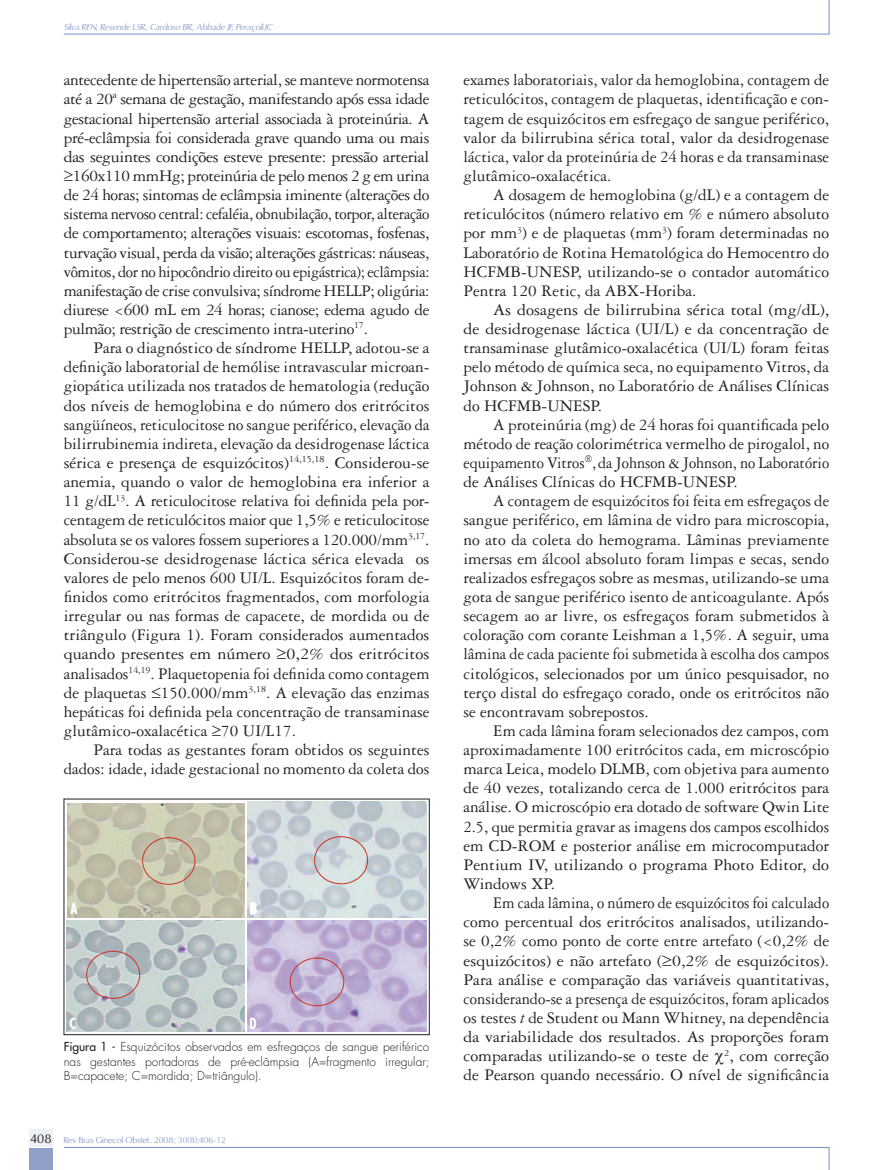
<style>
.page{position:relative;width:893px;height:1170px;background:#fff}
.page>*{position:absolute;margin:0;border:0;box-sizing:border-box;transform-origin:0 0}
._05_0_Texto{font:17.25px/19.2px "Garamond Three";color:#231f20;text-align:justify}
._05_0_Texto-2{font:17.25px/19px "Garamond Three";color:#231f20;text-align:justify;scale:.93 1}
._05_0_Texto-3{font:17.25px/19.2px "Garamond Three";color:#231f20;text-align:justify;scale:1.04 1}
._08_1_Tabela_-_texto{font:700 condensed 15px "Futura";color:#fff;scale:.91 1}
._08_1_Tabela_-_texto-2{font:700 condensed 15px "Futura";color:#fff}
._07_0_Img_-_Legenda{font:300 12px/14.4px "Futura";color:#231f20;text-align:justify}
.t1{font:12px "Omni";color:#231f20}
._14_1_Cabeçalho_nome{font:italic 8.25px "Omni";color:#90a0cd}
.t2{font:8.25px "Omni";color:#90a0cd}
.s1{font-weight:400}
.s2{font-style:italic}
</style>
<div class="page">
<div style="left:29px;top:1148px;width:23px;height:21px;background:#8f9fc9"></div>
<div style="left:29px;top:1129px;width:23px;height:17px;background:#edf0f7"></div>
<svg style="left:63px;top:1147px;width:767px;height:22px"></svg>
<svg style="left:63px;top:0;width:767px;height:35px"></svg>
<img style="left:67px;top:803px;width:177px;height:114px">
<div style="left:142px;top:837px;width:53px;height:47px;border:1px solid #cb3627;border-radius:50%"></div>
<img style="left:247px;top:801px;width:179px;height:116px">
<div style="left:314px;top:836px;width:54px;height:48px;border:1px solid #cb3627;border-radius:50%"></div>
<img style="left:67px;top:920px;width:177px;height:111px">
<div style="left:86px;top:950px;width:54px;height:48px;border:1px solid #cb3627;border-radius:50%"></div>
<img style="left:248px;top:920px;width:178px;height:111px">
<div style="left:290px;top:957px;width:54px;height:49px;border:1px solid #cb3627;border-radius:50%"></div>
<svg style="left:250px;top:901px;width:7px;height:13px"></svg>
<p class="_14_1_Cabeçalho_nome" style="left:64px;top:22px;width:210px">Silva RFN, Resende LSR, Cardoso BR, Abbade JF, Peraçoli JC</p>
<p class="_05_0_Texto" style="left:64px;top:71px;width:367px">antecedente de hipertensão arterial, se manteve normotensa até a 20ª semana de gestação, manifestando após essa idade gestacional hipertensão arterial associada à proteinúria. A pré-eclâmpsia foi considerada grave quando uma ou mais das seguintes condições esteve presente: pressão arterial ≥160x110 mmHg; proteinúria de pelo menos 2 g em urina de 24 horas; sintomas de eclâmpsia iminente (alterações do sistema nervoso central: cefaléia, obnubilação, torpor, alteração de comportamento; alterações visuais: escotomas, fosfenas, turvação visual, perda da visão; alterações gástricas: náuseas, vômitos, dor no hipocôndrio direito ou epigástrica); eclâmpsia: manifestação de crise convulsiva; síndrome HELLP; oligúria: diurese &lt;600 mL em 24 horas; cianose; edema agudo de pulmão; restrição de crescimento intra-uterino<sup>17</sup>.</p>
<p class="_05_0_Texto" style="left:64px;top:338px;width:367px;text-indent:30px">Para o diagnóstico de síndrome HELLP, adotou-se a definição laboratorial de hemólise intravascular microan&shy;giopática utilizada nos tratados de hematologia (redução dos níveis de hemoglobina e do número dos eritrócitos sangüíneos, reticulocitose no sangue periférico, elevação da bilirrubinemia indireta, elevação da desidrogenase láctica sérica e presença de esquizócitos)<sup>14,15,18</sup>. Considerou-se anemia, quando o valor de hemoglobina era inferior a 11 g/dL<sup>13</sup>. A reticulocitose relativa foi definida pela por&shy;centagem de reticulócitos maior que 1,5% e reticulocitose absoluta se os valores fossem superiores a 120.000/mm<sup>3,17</sup>.<br>Considerou-se desidrogenase láctica sérica elevada os valores de pelo menos 600 UI/L. Esquizócitos foram de&shy;finidos como eritrócitos fragmentados, com morfologia irregular ou nas formas de capacete, de mordida ou de triângulo (Figura 1). Foram considerados aumentados quando presentes em número ≥0,2% dos eritrócitos analisados<sup>14,19</sup>. Plaquetopenia foi definida como contagem de plaquetas ≤150.000/mm<sup>3,18</sup>. A elevação das enzimas hepáticas foi definida pela concentração de transaminase glutâmico-oxalacética ≥70 UI/L17.</p>
<p class="_05_0_Texto" style="left:64px;top:740px;width:367px;text-align:right">Para todas as gestantes foram obtidos os seguintes dados: idade, idade gestacional no momento da coleta dos</p>
<p class="_08_1_Tabela_-_texto" style="left:70px;top:899px;width:9px">A</p>
<p class="_08_1_Tabela_-_texto-2" style="left:250px;top:899px;width:9px">B</p>
<p class="_08_1_Tabela_-_texto-2" style="left:69px;top:1013px;width:8px">C</p>
<p class="_08_1_Tabela_-_texto" style="left:249px;top:1014px;width:9px">D</p>
<p class="_07_0_Img_-_Legenda" style="left:64px;top:1039px;width:367px"><span class="s1">Figura 1 -</span> Esquizócitos observados em esfregaços de sangue periférico nas gestantes portadoras de pré-eclâmpsia (A=fragmento irregular; B=capacete; C=mordida; D=triângulo).</p>
<p class="t1" style="left:30px;top:1130px;width:23px">408</p>
<p class="t2" style="left:64px;top:1135px;width:163px">Rev Bras Ginecol Obstet. 2008; 30(8):406-12</p>
<p class="_05_0_Texto" style="left:463px;top:71px;width:367px">exames laboratoriais, valor da hemoglobina, contagem de reticulócitos, contagem de plaquetas, identificação e con&shy;tagem de esquizócitos em esfregaço de sangue periférico, valor da bilirrubina sérica total, valor da desidrogenase láctica, valor da proteinúria de 24 horas e da transaminase glutâmico-oxalacética.</p>
<p class="_05_0_Texto" style="left:463px;top:185px;width:367px;text-indent:30px">A dosagem de hemoglobina (g/dL) e a contagem de reticulócitos (número relativo em % e número absoluto por mm<sup>3</sup>) e de plaquetas (mm<sup>3</sup>) foram determinadas no Laboratório de Rotina Hematológica do Hemocentro do HCFMB-UNESP, utilizando-se o contador automático Pentra 120 Retic, da ABX-Horiba.</p>
<p class="_05_0_Texto-3" style="left:463px;top:300px;width:353px;text-indent:30px">As dosagens de bilirrubina sérica total (mg/dL), de desidrogenase láctica (UI/L) e da concentração de transaminase glutâmico-oxalacética (UI/L) foram feitas pelo método de química seca, no equipamento Vitros, da Johnson &amp; Johnson, no Laboratório de Análises Clínicas do HCFMB-UNESP.</p>
<p class="_05_0_Texto" style="left:463px;top:415px;width:367px;text-indent:30px">A proteinúria (mg) de 24 horas foi quantificada pelo método de reação colorimétrica vermelho de pirogalol, no equipamento Vitros ,da Johnson &amp; Johnson, no Laboratório de Análises Clínicas do HCFMB-UNESP.</p>
<p class="_05_0_Texto" style="left:463px;top:491px;width:367px;text-indent:30px">A contagem de esquizócitos foi feita em esfregaços de sangue periférico, em lâmina de vidro para microscopia, no ato da coleta do hemograma. Lâminas previamente imersas em álcool absoluto foram limpas e secas, sendo realizados esfregaços sobre as mesmas, utilizando-se uma gota de sangue periférico isento de anticoagulante. Após secagem ao ar livre, os esfregaços foram submetidos à coloração com corante Leishman a 1,5%. A seguir, uma lâmina de cada paciente foi submetida à escolha dos campos citológicos, selecionados por um único pesquisador, no terço distal do esfregaço corado, onde os eritrócitos não se encontravam sobrepostos.</p>
<p class="_05_0_Texto" style="left:463px;top:721px;width:367px;text-indent:30px">Em cada lâmina foram selecionados dez campos, com aproximadamente 100 eritrócitos cada, em microscópio marca Leica, modelo DLMB, com objetiva para aumento de 40 vezes, totalizando cerca de 1.000 eritrócitos para análise. O microscópio era dotado de software Qwin Lite 2.5, que permitia gravar as imagens dos campos escolhidos em CD-ROM e posterior análise em microcomputador Pentium IV, utilizando o programa Photo Editor, do Windows XP.</p>
<p class="_05_0_Texto-2" style="left:463px;top:893px;width:395px;text-indent:30px">Em cada lâmina, o número de esquizócitos foi calculado como percentual dos eritrócitos analisados, utilizando&shy;se 0,2% como ponto de corte entre artefato (&lt;0,2% de esquizócitos) e não artefato (≥0,2% de esquizócitos).<br>Para análise e comparação das variáveis quantitativas, considerando-se a presença de esquizócitos, foram aplicados os testes <span class="s2">t</span> de Student ou Mann Whitney, na dependência da variabilidade dos resultados. As proporções foram comparadas utilizando-se o teste de <sup>2</sup>, com correção de Pearson quando necessário. O nível de significância</p>
</div>
